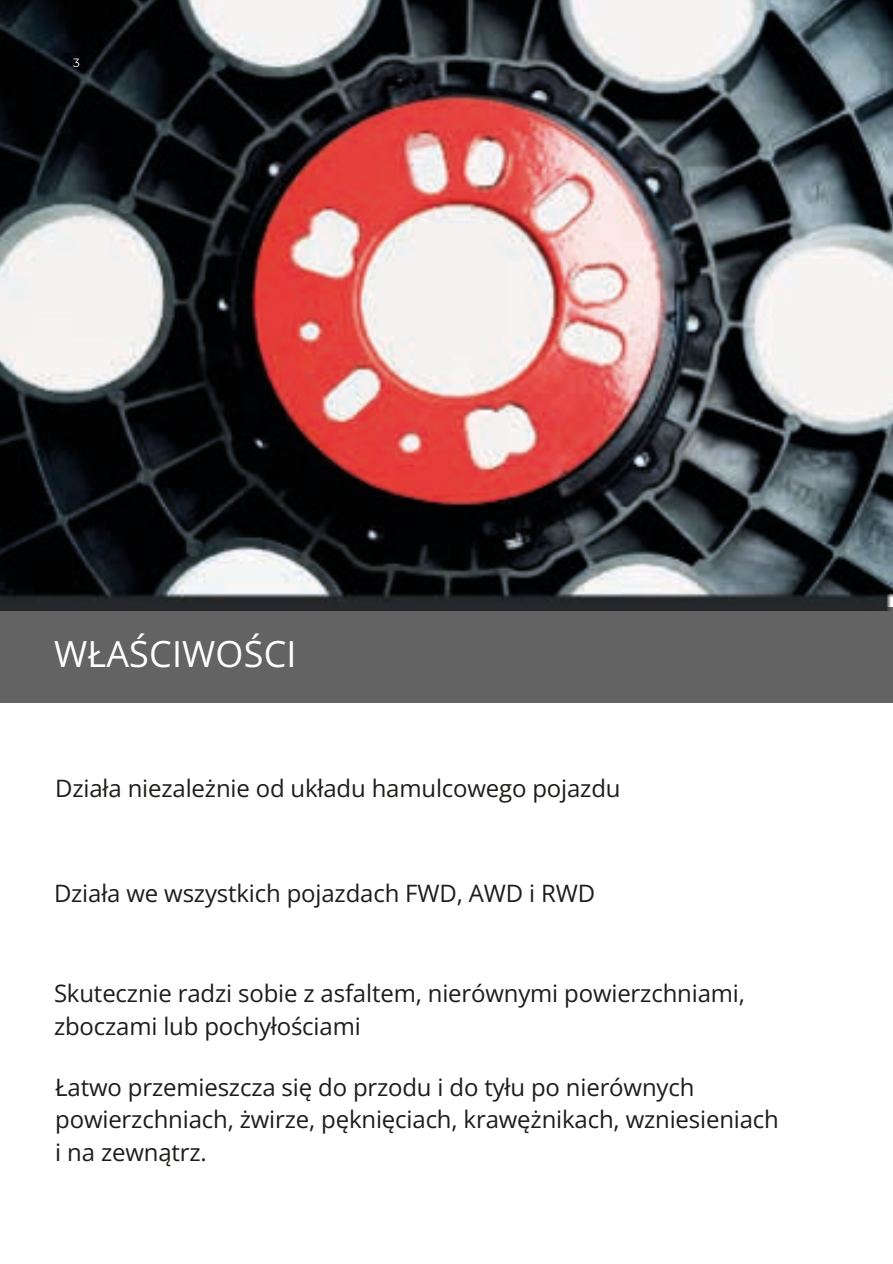
<style>
.page{position:relative;width:893px;height:1264px;background:#fff}
.page>*{position:absolute;margin:0;border:0;box-sizing:border-box;transform-origin:0 0}
.t1{font:36px "Open Sans";letter-spacing:.005em;color:#fff}
.t2{font:24px/32.5px "Open Sans";letter-spacing:-.005em;color:#1d1d1b}
.t3{font:12px "Montserrat";color:#fff}
</style>
<div class="page">
<div style="left:0;top:607px;width:892px;height:95px;background:#646363"></div>
<img style="left:0;top:0;width:892px;height:610px">
<p class="t3" style="left:73px;top:56px;width:8px">3</p>
<p class="t1" style="left:54px;top:628px;width:244px">WŁAŚCIWOŚCI</p>
<p class="t2" style="left:55px;top:771px;width:566px">Działa niezależnie od układu hamulcowego pojazdu</p>
<p class="t2" style="left:54px;top:876px;width:542px">Działa we wszystkich pojazdach FWD, AWD i RWD</p>
<p class="t2" style="left:54px;top:976px;width:692px">Skutecznie radzi sobie z asfaltem, nierównymi powierzchniami, zboczami lub pochyłościami</p>
<p class="t2" style="left:55px;top:1069px;width:725px">Łatwo przemieszcza się do przodu i do tyłu po nierównych powierzchniach, żwirze, pęknięciach, krawężnikach, wzniesieniach</p>
<p class="t2" style="left:55px;top:1135px;width:153px">i na zewnątrz.</p>
</div>
